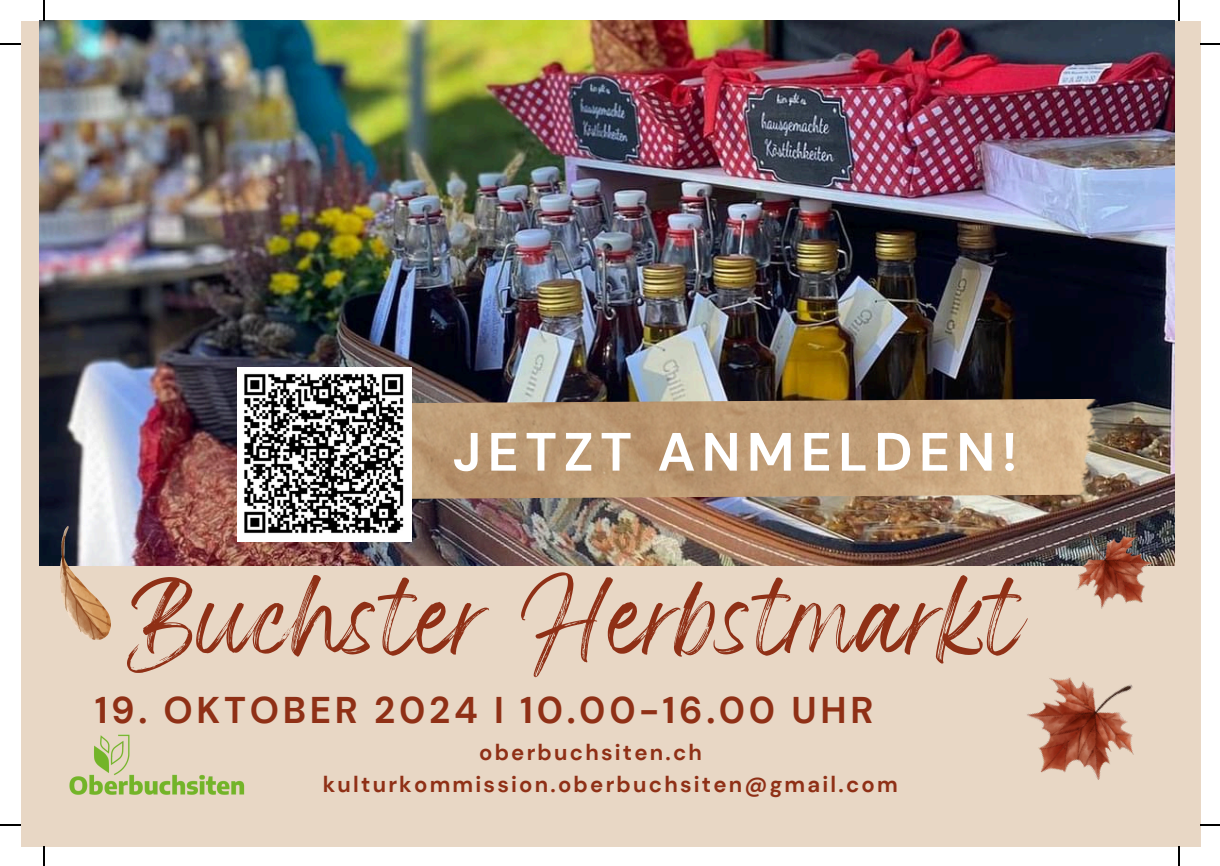
<style>
.page{position:relative;width:1220px;height:866px;background:#fff}
.page>*{position:absolute;margin:0;border:0;box-sizing:border-box;transform-origin:0 0}
.t1{font:59.25px "Wonderful Branding";color:#8f3016}
.t2{font:700 53.75px "DM Sans";letter-spacing:.12em;color:#fff}
.t3{font:700 37px "DM Sans";letter-spacing:.1em;color:#8f3016}
.t4{font:700 22px "DM Sans";letter-spacing:.1em;color:#8f3016}
</style>
<div class="page">
<div style="left:21px;top:21px;width:1179px;height:825px;background:#e8d7c5"></div>
<img style="left:39px;top:21px;width:1135px;height:544px">
<img style="left:412px;top:398px;width:699px;height:101px">
<img style="left:1054px;top:511px;width:112px;height:98px">
<img style="left:1027px;top:677px;width:107px;height:103px">
<img style="left:60px;top:526px;width:51px;height:113px">
<img style="left:69px;top:734px;width:176px;height:61px">
<img style="left:237px;top:367px;width:175px;height:174px">
<hr style="left:43px;top:0;width:2px;height:21px;background:#000">
<hr style="left:0;top:43px;width:21px;height:2px;background:#000">
<svg style="left:1178px;top:0;width:1px;height:21px"></svg>
<svg style="left:1200px;top:43px;width:19px;height:2px"></svg>
<svg style="left:43px;top:846px;width:2px;height:19px"></svg>
<hr style="left:0;top:823px;width:21px;height:2px;background:#000">
<svg style="left:1178px;top:846px;width:1px;height:19px"></svg>
<svg style="left:1200px;top:823px;width:19px;height:2px"></svg>
<h3 class="t2" style="left:452px;top:417px;width:566px">JETZT ANMELDEN!</h3>
<p class="t1" style="left:141px;top:604px;width:887px">Buchster Herbstmarkt</p>
<p class="t3" style="left:95px;top:685px;width:780px">19. OKTOBER 2024 I 10.00-16.00 UHR</p>
<p class="t4" style="left:479px;top:738px;width:224px">oberbuchsiten.ch</p>
<p class="t4" style="left:323px;top:769px;width:576px">kulturkommission.oberbuchsiten@gmail.com</p>
</div>
